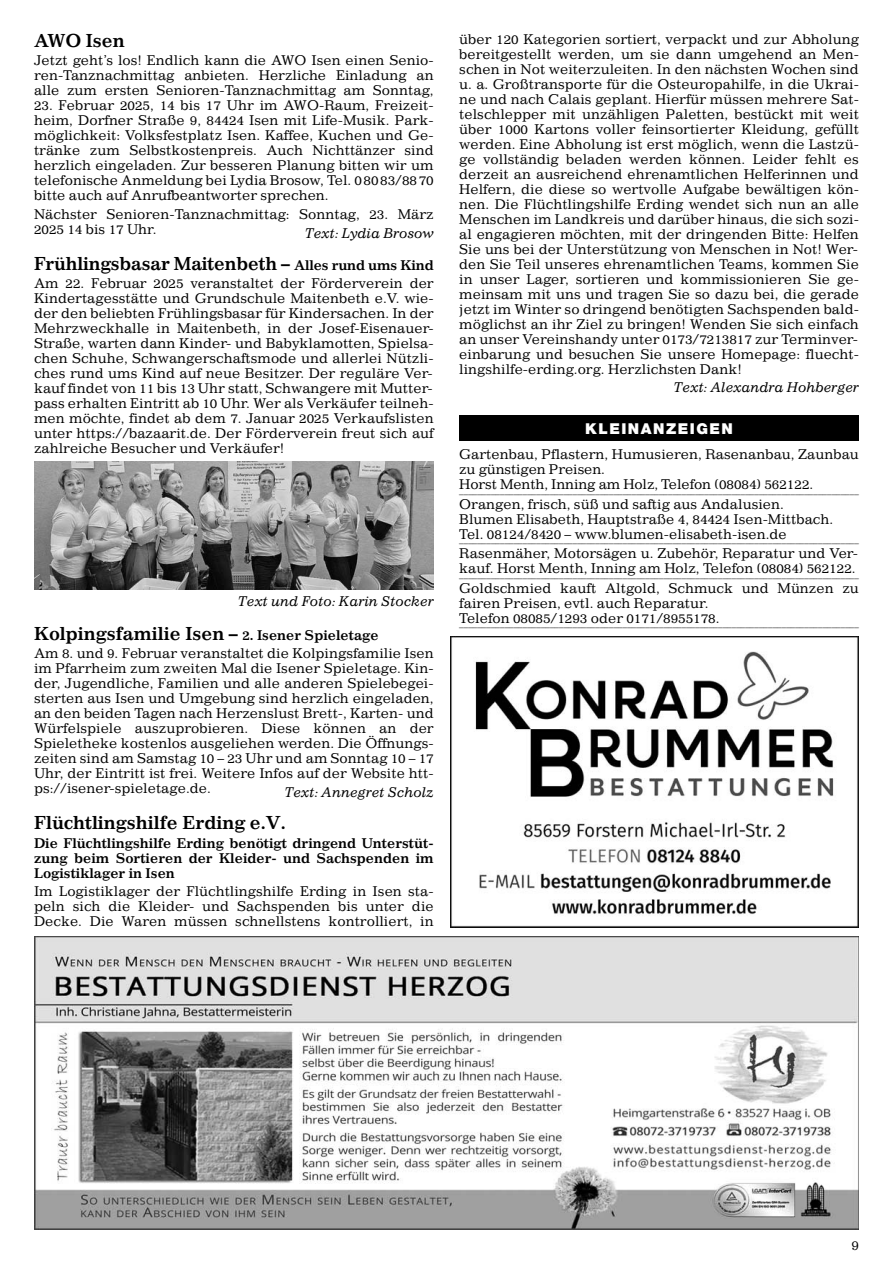
<style>
.page{position:relative;width:893px;height:1263px;background:#fff}
.page>*{position:absolute;margin:0;border:0;box-sizing:border-box;transform-origin:0 0}
.t1{font:700 18px "Impressum";color:#000}
.t2{font:900 15px "Helvetica Neue";letter-spacing:.1em;color:#fff}
.t3{font:13.5px/15px "Impressum";color:#000;text-align:justify}
.t4{font:700 13.5px/15px "Impressum";color:#000;text-align:justify}
.t5{font:italic 13.5px "Impressum";color:#000}
.t6{font:9px "Impressum";color:#000}
.s1{font-size:13.5px}
</style>
<div class="page">
<img style="left:451px;top:636px;width:408px;height:291px">
<img style="left:34px;top:936px;width:825px;height:293px">
<img style="left:34px;top:461px;width:400px;height:129px">
<div style="left:459px;top:416px;width:400px;height:25px;background:#000"></div>
<h1 class="t1" style="left:34px;top:34px;width:92px">AWO Isen</h1>
<p class="t3" style="left:34px;top:54px;width:401px">Jetzt geht’s los! Endlich kann die AWO Isen einen Senio&shy;ren-Tanznachmittag anbieten. Herzliche Einladung an alle zum ersten Senioren-Tanznachmittag am Sonntag,</p>
<p class="t3" style="left:34px;top:99px;width:401px">23. Februar 2025, 14 bis 17 Uhr im AWO-Raum, Freizeit&shy;heim, Dorfner Straße 9, 84424 Isen mit Life-Musik. Park&shy;möglichkeit: Volksfestplatz Isen. Kaffee, Kuchen und Ge&shy;tränke zum Selbstkostenpreis. Auch Nichttänzer sind herzlich eingeladen. Zur besseren Planung bitten wir um telefonische Anmeldung bei Lydia Brosow, Tel. 0 80 83/88 70 bitte auch auf Anrufbeantworter sprechen.</p>
<p class="t3" style="left:34px;top:207px;width:401px">Nächster Senioren-Tanznachmittag: Sonntag, 23. März<br>2025 14 bis 17 Uhr.</p>
<p class="t5" style="left:305px;top:228px;width:131px">Text: Lydia Brosow</p>
<h1 class="t1" style="left:34px;top:257px;width:401px">Frühlingsbasar Maitenbeth – <span class="s1">Alles rund ums Kind</span></h1>
<p class="t3" style="left:34px;top:277px;width:401px">Am 22. Februar 2025 veranstaltet der Förderverein der Kindertagesstätte und Grundschule Maitenbeth e.V. wie&shy;der den beliebten Frühlingsbasar für Kindersachen. In der Mehrzweckhalle in Maitenbeth, in der Josef-Eisenauer-Straße, warten dann Kinder- und Babyklamotten, Spielsa&shy;chen Schuhe, Schwangerschaftsmode und allerlei Nützli&shy;ches rund ums Kind auf neue Besitzer. Der reguläre Ver&shy;kauf findet von 11 bis 13 Uhr statt, Schwangere mit Mutter&shy;pass erhalten Eintritt ab 10 Uhr. Wer als Verkäufer teilneh&shy;men möchte, findet ab dem 7. Januar 2025 Verkaufslisten unter https://bazaarit.de. Der Förderverein freut sich auf zahlreiche Besucher und Verkäufer!</p>
<p class="t5" style="left:238px;top:596px;width:197px">Text und Foto: Karin Stocker</p>
<h1 class="t1" style="left:34px;top:627px;width:346px">Kolpingsfamilie Isen – <span class="s1">2. Isener Spieletage</span></h1>
<p class="t3" style="left:34px;top:647px;width:401px">Am 8. und 9. Februar veranstaltet die Kolpingsfamilie Isen im Pfarrheim zum zweiten Mal die Isener Spieletage. Kin&shy;der, Jugendliche, Familien und alle anderen Spielebegei&shy;sterten aus Isen und Umgebung sind herzlich eingeladen, an den beiden Tagen nach Herzenslust Brett-, Karten- und Würfelspiele auszuprobieren. Diese können an der Spiele theke kostenlos ausgeliehen werden. Die Öffnungs&shy;zeiten sind am Samstag 10 – 23 Uhr und am Sonntag 10 – 17<br>Uhr, der Eintritt ist frei. Weitere Infos auf der Website htt&shy;ps://isener-spieletage.de.</p>
<p class="t5" style="left:284px;top:787px;width:151px">Text: Annegret Scholz</p>
<h1 class="t1" style="left:34px;top:816px;width:253px">Flüchtlingshilfe Erding e.V.</h1>
<p class="t4" style="left:34px;top:836px;width:401px">Die Flüchtlingshilfe Erding benötigt dringend Unterstüt&shy;zung beim Sortieren der Kleider- und Sachspenden im Logistiklager in Isen</p>
<p class="t3" style="left:34px;top:885px;width:401px">Im Logistiklager der Flüchtlingshilfe Erding in Isen sta&shy;peln sich die Kleider- und Sachspenden bis unter die Decke. Die Waren müssen schnellstens kontrolliert, in</p>
<p class="t3" style="left:459px;top:33px;width:401px">über 120 Kategorien sortiert, verpackt und zur Abholung bereitgestellt werden, um sie dann umgehend an Men&shy;schen in Not weiterzuleiten. In den nächsten Wochen sind u. a. Großtransporte für die Osteuropahilfe, in die Ukrai&shy;ne und nach Calais geplant. Hierfür müssen mehrere Sat&shy;telschlepper mit unzähligen Paletten, bestückt mit weit über 1000 Kartons voller feinsortierter Kleidung, gefüllt werden. Eine Abholung ist erst möglich, wenn die Lastzü&shy;ge vollständig beladen werden können. Leider fehlt es derzeit an ausreichend ehrenamtlichen Helferinnen und Helfern, die diese so wertvolle Aufgabe bewältigen kön&shy;nen. Die Flüchtlingshilfe Erding wendet sich nun an alle Menschen im Landkreis und darüber hinaus, die sich sozi&shy;al engagieren möchten, mit der dringenden Bitte: Helfen Sie uns bei der Unterstützung von Menschen in Not! Wer&shy;den Sie Teil unseres ehrenamtlichen Teams, kommen Sie in unser Lager, sortieren und kommissionieren Sie ge&shy;meinsam mit uns und tragen Sie so dazu bei, die gerade jetzt im Winter so dringend benötigten Sachspenden bald&shy;möglichst an ihr Ziel zu bringen! Wenden Sie sich einfach an unser Vereinshandy unter 0173/7213817 zur Terminver&shy;einbarung und besuchen Sie unsere Homepage: fluecht&shy;lingshilfe-erding.org. Herzlichsten Dank!</p>
<p class="t5" style="left:674px;top:382px;width:187px">Text: Alexandra Hohberger</p>
<p class="t2" style="left:585px;top:423px;width:149px">KLEINANZEIGEN</p>
<p class="t3" style="left:459px;top:448px;width:401px;text-align:left">Gartenbau, Pflastern, Humusieren, Rasenanbau, Zaunbau zu günstigen Preisen.<br>Horst Menth, Inning am Holz, Telefon (08084) 562122.</p>
<p class="t6" style="left:459px;top:487px;width:401px">________________________________________________________________________________________</p>
<p class="t3" style="left:459px;top:497px;width:375px;text-align:left">Orangen, frisch, süß und saftig aus Andalusien.<br>Blumen Elisabeth, Hauptstraße 4, 84424 Isen-Mittbach.<br>Tel. 08124/8420 – www.blumen-elisabeth-isen.de</p>
<p class="t6" style="left:459px;top:536px;width:401px">________________________________________________________________________________________</p>
<p class="t3" style="left:459px;top:547px;width:400px">Rasenmäher, Motorsägen u. Zubehör, Reparatur und Ver&shy;kauf. Horst Menth, Inning am Holz, Telefon (08084) 562122.</p>
<p class="t6" style="left:459px;top:571px;width:401px">________________________________________________________________________________________</p>
<p class="t3" style="left:459px;top:581px;width:401px;text-align:left">Goldschmied kauft Altgold, Schmuck und Münzen zu fairen Preisen, evtl. auch Reparatur.<br>Telefon 08085/1293 oder 0171/8955178.</p>
<p class="t6" style="left:459px;top:620px;width:401px">________________________________________________________________________________________</p>
<p class="t3" style="left:851px;top:1238px;width:9px">9</p>
</div>
